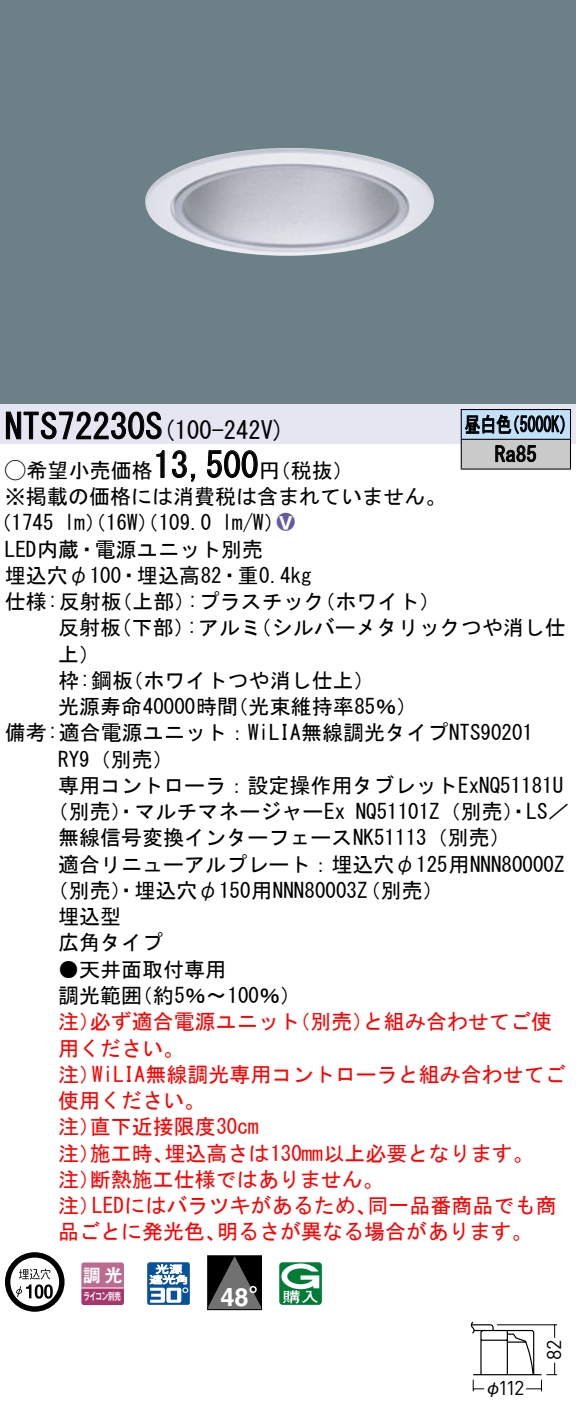
<style>
.page{position:relative;width:576px;height:1415px;background:#fff}
.page>*{position:absolute;margin:0;border:0;box-sizing:border-box;transform-origin:0 0}
.t1{font:35px "MS Gothic";color:#000}
.t2{font:700 25.2px "Helvetica LT Std";color:#fff}
.t3{font:24.5px "MS Gothic";color:#000}
.t4{font:21px/26.2px "MS Gothic";color:#000}
.t5{font:21px/26.2px "MS Gothic";color:#f00}
.t6{font:21px/29.8px "MS Gothic";color:#000;scale:.75 1}
.t7{font:21px "Ford Classification 1";color:#635aa0}
.t8{font:19.95px "DINOT";color:#000}
.t9{font:17.5px "Gothic MB101 Pro De Bold 90 pv RKSJ H";color:#fff}
.t10{font:17.5px "Gothic BBB Pro Medium 90 pv RKSJ H";color:#000}
.t11{font:10.15px "Gothic MB101 Pro De Bold 90 pv RKSJ H";letter-spacing:-.05em;color:#fff;scale:.65 1}
.s1{font-size:35px}
.s2{font-family:"Ford Classification 1"}
.s3{color:#fff}
</style>
<div class="page">
<div style="left:0;top:0;width:575px;height:404px;background:#6c8087"></div>
<img style="left:145px;top:148px;width:289px;height:108px">
<div style="left:0;top:404px;width:575px;height:40px;background:#e6e5f2"></div>
<svg style="left:6px;top:411px;width:156px;height:29px"></svg>
<svg style="left:156px;top:450px;width:9px;height:28px"></svg>
<svg style="left:171px;top:450px;width:25px;height:32px"></svg>
<svg style="left:207px;top:450px;width:51px;height:28px"></svg>
<svg style="left:5px;top:1252px;width:59px;height:59px"></svg>
<svg style="left:44px;top:1284px;width:9px;height:14px"></svg>
<svg style="left:81px;top:1262px;width:43px;height:43px;background:#b65b85"></svg>
<hr style="left:81px;top:1287px;width:43px;height:1px;background:#fff">
<svg style="left:147px;top:1262px;width:43px;height:42px"></svg>
<svg style="left:209px;top:1257px;width:51px;height:51px;background:#3d3d3d"></svg>
<svg style="left:249px;top:1285px;width:8px;height:8px"></svg>
<div style="left:207px;top:1255px;width:55px;height:55px;border:1px solid #000"></div>
<svg style="left:279px;top:1262px;width:43px;height:42px"></svg>
<div style="left:461px;top:409px;width:109px;height:30px;background:#c1e1fa"></div>
<div style="left:461px;top:439px;width:109px;height:30px;background:#cacaca"></div>
<hr style="left:460px;top:409px;width:110px;height:1px;background:#000">
<hr style="left:569px;top:410px;width:2px;height:29px;background:#000">
<hr style="left:460px;top:439px;width:110px;height:1px;background:#000">
<hr style="left:569px;top:440px;width:2px;height:28px;background:#000">
<hr style="left:460px;top:468px;width:110px;height:2px;background:#000">
<svg style="left:460px;top:410px;width:104px;height:58px"></svg>
<svg style="left:470px;top:1321px;width:88px;height:71px"></svg>
<h1 class="t1" style="left:5px;top:409px;width:142px">NTS72230</h1>
<p class="t3" style="left:145px;top:418px;width:141px">(<span class="s1">S</span> 100-242 (V</p>
<h1 class="t1" style="left:153px;top:447px;width:106px">13,500</h1>
<p class="t4" style="left:5px;top:457px;width:442px"><span class="s2">A</span>希望小売価格<br>※掲載の価格には消費税は含まれていません。</p>
<p class="t7" style="left:277px;top:511px;width:19px">2<span class="s3">8</span></p>
<p class="t4" style="left:259px;top:457px;width:96px">（円税抜(</p>
<p class="t4" style="left:222px;top:509px;width:64px">l m (W/</p>
<p class="t4" style="left:5px;top:509px;width:308px;text-indent:-14px">（1745<br>LED内蔵・電源ユニット別売<br>埋込穴φ100・埋込高82・重0.4kg</p>
<p class="t4" style="left:64px;top:509px;width:149px">lm）（16 ）（W 109.0</p>
<p class="t4" style="left:5px;top:588px;width:118px">仕様:反射板</p>
<p class="t4" style="left:111px;top:588px;width:85px">（上部）</p>
<p class="t4" style="left:187px;top:588px;width:139px">:プラスチック</p>
<p class="t4" style="left:314px;top:588px;width:127px">（ホワイト(</p>
<p class="t6" style="left:494px;top:409px;width:57px;text-indent:-30px">昼白色<br>Ra85</p>
<p class="t6" style="left:504px;top:409px;width:96px">（5000 (K</p>
<p class="t4" style="left:58px;top:614px;width:64px">反射板上(</p>
<p class="t4" style="left:111px;top:614px;width:85px">（下部）</p>
<p class="t4" style="left:187px;top:614px;width:76px">:アルミ</p>
<p class="t4" style="left:250px;top:614px;width:316px">（シルバーメタリックつや消し仕</p>
<p class="t4" style="left:58px;top:667px;width:76px">枠:鋼板</p>
<p class="t4" style="left:122px;top:667px;width:253px">（ホワイトつや消し仕上(</p>
<p class="t4" style="left:58px;top:693px;width:181px">光源寿命40000時間</p>
<p class="t4" style="left:5px;top:719px;width:529px">備考:適合電源ユニット：WiLIA無線調光タイプNTS90201</p>
<p class="t4" style="left:58px;top:746px;width:117px">RY （9 別売(</p>
<p class="t4" style="left:58px;top:772px;width:506px">専用コントローラ：設定操作用タブレットExNQ51181U</p>
<p class="t4" style="left:355px;top:798px;width:215px">NQ51101 （Z 別売）・LS／</p>
<p class="t4" style="left:227px;top:693px;width:191px">（光束維持率85％(</p>
<p class="t4" style="left:48px;top:798px;width:299px">（別売）・マルチマネージャーEx</p>
<p class="t4" style="left:58px;top:824px;width:454px">無線信号変換インターフェースNK51113（別売(</p>
<p class="t4" style="left:58px;top:851px;width:507px">適合リニューアルプレート：埋込穴φ125用NNN80000Z</p>
<p class="t4" style="left:48px;top:877px;width:397px">（別売）・埋込穴φ150用NNN80003（Z 別売(</p>
<p class="t4" style="left:58px;top:903px;width:64px">埋込型</p>
<p class="t4" style="left:58px;top:929px;width:106px">広角タイプ</p>
<p class="t4" style="left:132px;top:956px;width:171px;text-indent:-73px">●天井面取付専用<br>（約5％〜100％(</p>
<p class="t4" style="left:58px;top:982px;width:85px">調光範囲</p>
<p class="t5" style="left:90px;top:1008px;width:211px">必ず適合電源ユニット</p>
<p class="t5" style="left:363px;top:1008px;width:190px">と組み合わせてご使</p>
<p class="t5" style="left:289px;top:1008px;width:85px">（別売）</p>
<p class="t5" style="left:58px;top:1008px;width:43px">注）</p>
<p class="t5" style="left:58px;top:1034px;width:127px">用ください。</p>
<p class="t5" style="left:92px;top:1061px;width:475px">WiLIA無線調光専用コントローラと組み合わせてご</p>
<p class="t5" style="left:58px;top:1061px;width:43px">注）</p>
<p class="t5" style="left:58px;top:1087px;width:148px">使用ください。</p>
<p class="t5" style="left:90px;top:1113px;width:170px">直下近接限度30cm</p>
<p class="t5" style="left:58px;top:1113px;width:43px">注）</p>
<p class="t5" style="left:164px;top:1139px;width:370px">埋込高さは130mm以上必要となります。</p>
<p class="t5" style="left:90px;top:1139px;width:85px">施工時、</p>
<p class="t5" style="left:90px;top:1139px;width:295px;text-indent:-32px">注）<br>断熱施工仕様ではありません。</p>
<p class="t5" style="left:58px;top:1166px;width:43px">注）</p>
<p class="t5" style="left:92px;top:1192px;width:286px">LEDにはバラツキがあるため、</p>
<p class="t5" style="left:367px;top:1192px;width:190px">同一品番商品でも商</p>
<p class="t5" style="left:58px;top:1192px;width:43px">注）</p>
<p class="t5" style="left:58px;top:1218px;width:169px">品ごとに発光色、</p>
<p class="t5" style="left:217px;top:1218px;width:317px">明るさが異なる場合があります。</p>
<p class="t9" style="left:83px;top:1260px;width:41px">調光</p>
<p class="t11" style="left:84px;top:1288px;width:59px">ライコン別売</p>
<p class="t2" style="left:220px;top:1282px;width:30px">48</p>
<p class="t8" style="left:498px;top:1374px;width:28px">112</p>
<p class="t10" style="left:484px;top:1373px;width:19px">φ</p>
<p class="t8" style="left:540px;top:1360px;width:22px;rotate:-90deg">82</p>
</div>
